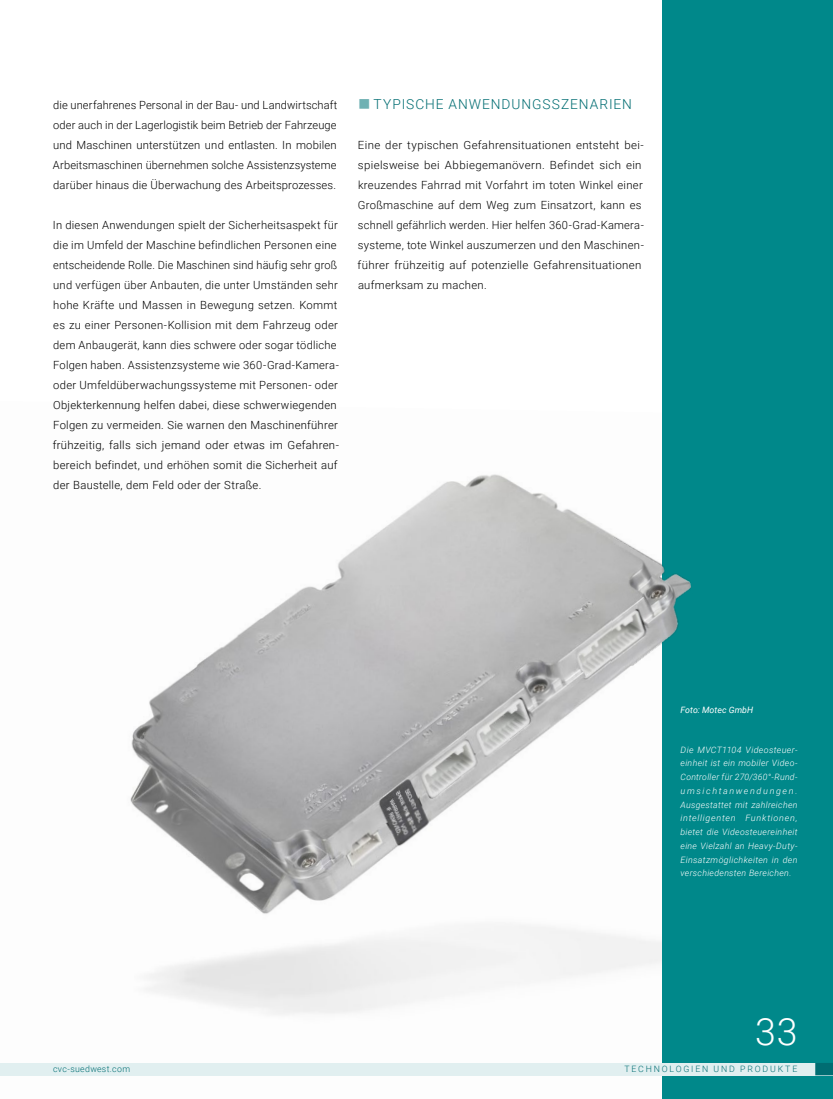
<style>
.page{position:relative;width:833px;height:1099px;background:#fff}
.page>*{position:absolute;margin:0;border:0;box-sizing:border-box;transform-origin:0 0}
.t1{font:300 37.5px "Roboto";color:#fff}
.t2{font:300 13.75px "Roboto";letter-spacing:.07em;color:#006d72}
.t3{font:300 11.25px/20px "Roboto";letter-spacing:.025em;color:#000}
.t4{font:italic 300 8.75px/13.8px "Roboto";letter-spacing:.04em;color:#fff;text-align:justify}
.t5{font:300 8.75px "Roboto";letter-spacing:.2em;color:#006d72}
.t6{font:300 8.75px "Roboto";letter-spacing:.035em;color:#006d72}
.t7{font:italic 8.75px "Roboto";letter-spacing:.01em;color:#fff}
</style>
<div class="page">
<img style="left:0;top:401px;width:663px;height:697px">
<div style="left:663px;top:0;width:170px;height:1098px;background:#00888a"></div>
<img style="left:611px;top:537px;width:80px;height:130px">
<div style="left:0;top:1062px;width:833px;height:13px;background:#e1eff0"></div>
<div style="left:815px;top:1062px;width:18px;height:13px;background:#006d72"></div>
<p class="t3" style="left:53px;top:94px;width:286px;text-align:justify">die unerfahrenes Personal in der Bau- und Landwirtschaft oder auch in der Lagerlogistik beim Betrieb der Fahrzeuge und Maschinen unterstützen und entlasten. In mobilen Arbeitsmaschinen übernehmen solche Assistenzsysteme darüber hinaus die Überwachung des Arbeitsprozesses.</p>
<p class="t3" style="left:53px;top:214px;width:288px">In diesen Anwendungen spielt der Sicherheitsaspekt für die im Umfeld der Maschine befindlichen Personen eine entscheidende Rolle. Die Maschinen sind häufig sehr groß und verfügen über Anbauten, die unter Umständen sehr hohe Kräfte und Massen in Bewegung setzen. Kommt es zu einer Personen-Kollision mit dem Fahrzeug oder dem Anbaugerät, kann dies schwere oder sogar tödliche Folgen haben. Assistenzsysteme wie 360-Grad-Kamera&shy;oder Umfeldüberwachungssysteme mit Personen- oder Objekterkennung helfen dabei, diese schwerwiegenden Folgen zu vermeiden. Sie warnen den Maschinenführer frühzeitig, falls sich jemand oder etwas im Gefahren&shy;bereich befindet, und erhöhen somit die Sicherheit auf der Baustelle, dem Feld oder der Straße.</p>
<p class="t2" style="left:373px;top:94px;width:260px">TYPISCHE ANWENDUNGSSZENARIEN</p>
<p class="t3" style="left:357px;top:134px;width:288px">Eine der typischen Gefahrensituationen entsteht bei&shy;spielsweise bei Abbiegemanövern. Befindet sich ein kreuzendes Fahrrad mit Vorfahrt im toten Winkel einer Großmaschine auf dem Weg zum Einsatzort, kann es schnell gefährlich werden. Hier helfen 360-Grad-Kamera&shy;systeme, tote Winkel auszumerzen und den Maschinen&shy;führer frühzeitig auf potenzielle Gefahrensituationen aufmerksam zu machen.</p>
<p class="t7" style="left:680px;top:704px;width:74px">Foto: Motec GmbH</p>
<p class="t4" style="left:680px;top:742px;width:118px">Die MVCT1104 Videosteuer&shy;einheit ist ein mobiler Video-Controller für 270/360°-Rund&shy;umsichtanwendungen.<br>Ausgestattet mit zahlreichen intelligenten Funktionen, bietet die Videosteuereinheit eine Vielzahl an Heavy-Duty-Einsatzmöglichkeiten in den verschiedensten Bereichen.</p>
<h1 class="t1" style="left:755px;top:1005px;width:44px">33</h1>
<p class="t6" style="left:53px;top:1062px;width:78px">cvc-suedwest.com</p>
<p class="t5" style="left:624px;top:1062px;width:174px">TECHNOLOGIEN UND PRODUKTE</p>
</div>
